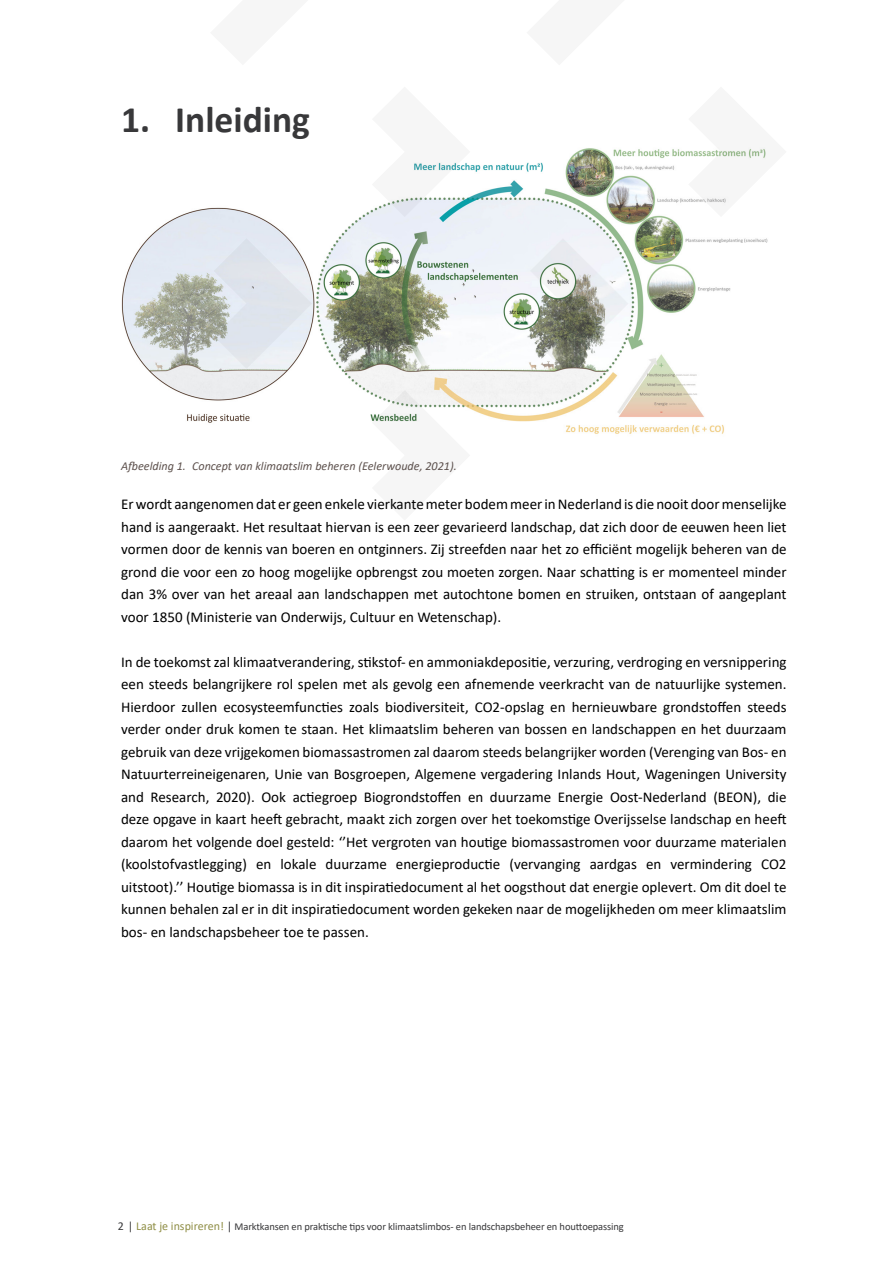
<style>
.page{position:relative;width:893px;height:1263px;background:#fff}
.page>*{position:absolute;margin:0;border:0;box-sizing:border-box;transform-origin:0 0}
.t1{font:700 37.5px "Calibri";color:#38383a}
.t2{font:15px/22.5px "Calibri";color:#000;text-align:justify}
.t3{font:italic 12.15px "Calibri";color:#5d514d}
.t4{font:10.5px "Calibri";letter-spacing:-.01em;color:#38383a}
.s1{font-size:12px}
.s2{font-size:12px;color:#908f47}
</style>
<div class="page">
<img style="left:121px;top:148px;width:647px;height:286px">
<svg style="left:372px;top:148px;width:98px;height:69px"></svg>
<svg style="left:214px;top:238px;width:98px;height:131px;background:#e0e5eb"></svg>
<svg style="left:530px;top:238px;width:98px;height:131px"></svg>
<svg style="left:372px;top:390px;width:98px;height:44px"></svg>
<svg style="left:688px;top:147px;width:80px;height:70px"></svg>
<h1 class="t1" style="left:121px;top:93px;width:190px">1. Inleiding</h1>
<p class="t3" style="left:121px;top:458px;width:337px">Afbeelding 1. Concept van klimaatslim beheren (Eelerwoude, 2021).</p>
<p class="t2" style="left:121px;top:493px;width:667px">Erwordt aangenomen dat er geen enkele vierkantemeter bodemmeerinNederland is die nooit doormenselijke hand is aangeraakt. Het resultaat hiervan is een zeer gevarieerd landschap, dat zich door de eeuwen heen liet vormen door de kennis van boeren en ontginners. Zij streefden naar het zo efficiënt mogelijk beheren van de grond die voor een zo hoog mogelijke opbrengst zou moeten zorgen. Naar schatting is er momenteel minder dan 3% over van het areaal aan landschappen met autochtone bomen en struiken, ontstaan of aangeplant voor 1850 (Ministerie van Onderwijs, Cultuur en Wetenschap).</p>
<p class="t2" style="left:121px;top:650px;width:667px">In de toekomst zal klimaatverandering, stikstof- en ammoniakdepositie, verzuring, verdroging en versnippering een steeds belangrijkere rol spelen met als gevolg een afnemende veerkracht van de natuurlijke systemen.<br>Hierdoor zullen ecosysteemfuncties zoals biodiversiteit, CO2-opslag en hernieuwbare grondstoffen steeds verder onder druk komen te staan. Het klimaatslim beheren van bossen en landschappen en het duurzaam gebruik van deze vrijgekomen biomassastromen zal daarom steeds belangrijker worden (Verenging van Bos- en Natuurterreineigenaren, Unie van Bosgroepen, Algemene vergadering Inlands Hout, Wageningen University and Research, 2020). Ook actiegroep Biogrondstoffen en duurzame Energie Oost-Nederland (BEON), die deze opgave in kaart heeft gebracht, maakt zich zorgen over het toekomstige Overijsselse landschap en heeft daarom het volgende doel gesteld: ‘’Het vergroten van houtige biomassastromen voor duurzame materialen (koolstofvastlegging) en lokale duurzame energieproductie (vervanging aardgas en vermindering CO2 uitstoot).’’ Houtige biomassa is in dit inspiratiedocument al het oogsthout dat energie oplevert. Om dit doel te kunnen behalen zal er in dit inspiratiedocument worden gekeken naar de mogelijkheden om meer klimaatslim bos- en landschapsbeheer toe te passen.</p>
<p class="t4" style="left:118px;top:1219px;width:507px"><span class="s1">2 |</span> <span class="s2">Laat je inspireren!</span> <span class="s1">|</span> Marktkansen en praktische tips voor klimaatslimbos- en landschapsbeheer en houttoepassing</p>
</div>
